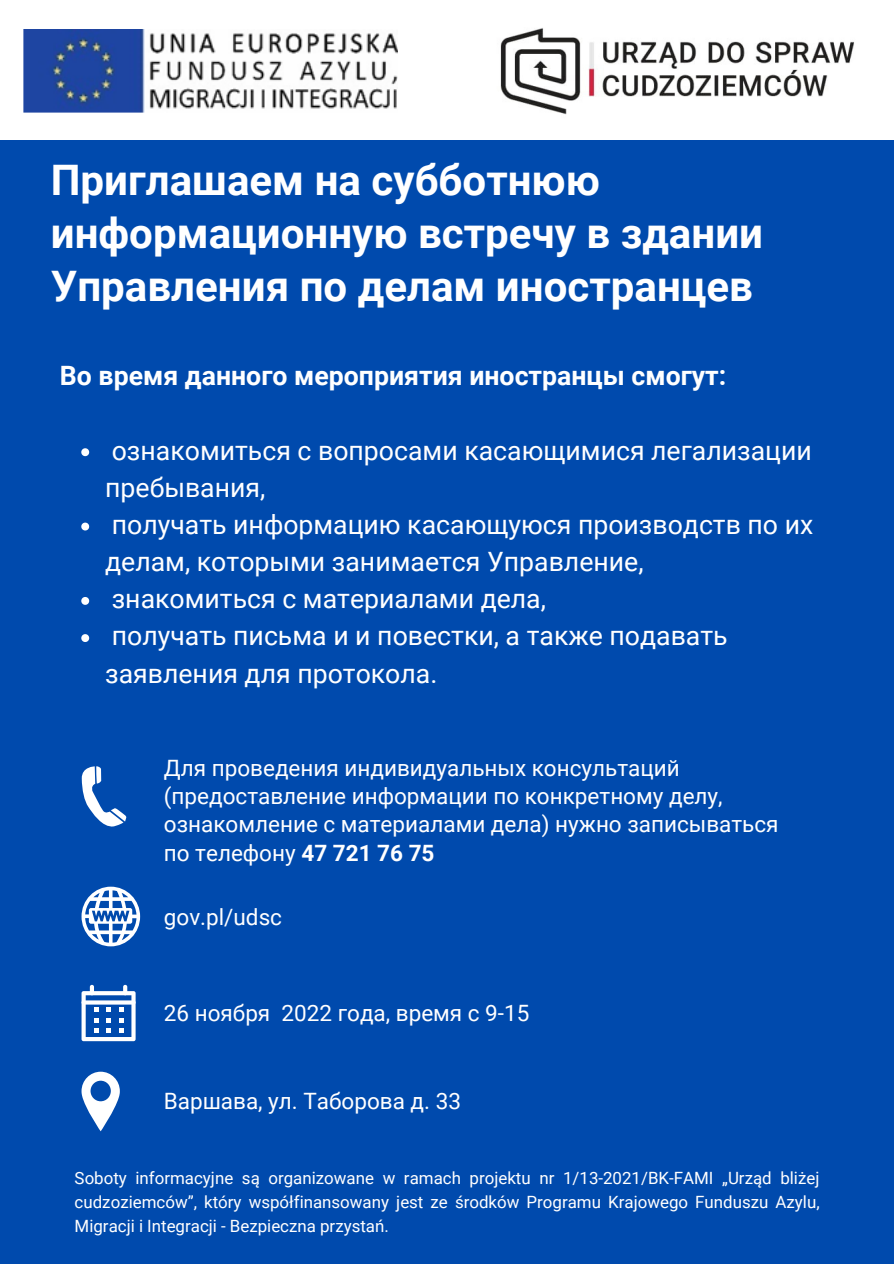
<style>
.page{position:relative;width:894px;height:1264px;background:#fff}
.page>*{position:absolute;margin:0;border:0;box-sizing:border-box;transform-origin:0 0}
.t1{font:700 42px/52.9px "Roboto";color:#fff}
.t2{font:26.7px/37.2px "Roboto";color:#fff}
.t3{font:700 26.7px "Roboto";color:#fff}
.t4{font:22.5px/28.2px "Roboto";color:#fff}
.t5{font:16.95px/23.7px "Roboto";color:#fff;text-align:justify}
.s1{font-weight:700}
</style>
<div class="page">
<div style="left:0;top:0;width:893px;height:1263px;background:#004aad"></div>
<svg style="left:81px;top:448px;width:8px;height:8px"></svg>
<svg style="left:81px;top:522px;width:8px;height:8px"></svg>
<svg style="left:81px;top:597px;width:8px;height:8px"></svg>
<svg style="left:81px;top:634px;width:8px;height:8px"></svg>
<div style="left:0;top:0;width:893px;height:140px;background:#fff"></div>
<svg style="left:82px;top:766px;width:44px;height:61px"></svg>
<svg style="left:81px;top:886px;width:59px;height:60px"></svg>
<svg style="left:81px;top:984px;width:54px;height:57px"></svg>
<svg style="left:81px;top:1071px;width:39px;height:60px"></svg>
<img style="left:23px;top:29px;width:374px;height:84px">
<img style="left:500px;top:28px;width:354px;height:87px">
<h1 class="t1" style="left:51px;top:154px;width:713px">Приглашаем на субботнюю информационную встречу в здании<br>Управления по делам иностранцев</h1>
<p class="t3" style="left:60px;top:360px;width:667px">Во время данного мероприятия иностранцы смогут:</p>
<p class="t2" style="left:105px;top:432px;width:709px">ознакомиться с вопросами касающимися легализации пребывания,<br>получать информацию касающуюся производств по их делам, которыми занимается Управление, знакомиться с материалами дела,<br>получать письма и и повестки, а также подавать заявления для протокола.</p>
<p class="t4" style="left:164px;top:754px;width:616px">Для проведения индивидуальных консультаций (предоставление информации по конкретному делу, ознакомление с материалами дела) нужно записываться по телефону <span class="s1">47 721 76 75</span></p>
<p class="t4" style="left:164px;top:902px;width:120px">gov.pl/udsc</p>
<p class="t4" style="left:164px;top:999px;width:367px">26 ноября 2022 года, время с 9-15</p>
<p class="t4" style="left:164px;top:1087px;width:298px">Варшава, ул. Таборова д. 33</p>
<p class="t5" style="left:75px;top:1166px;width:746px">Soboty informacyjne są organizowane w ramach projektu nr 1/13-2021/BK-FAMI „Urząd bliżej cudzoziemców”, który współfinansowany jest ze środków Programu Krajowego Funduszu Azylu, Migracji i Integracji - Bezpieczna przystań.</p>
</div>
